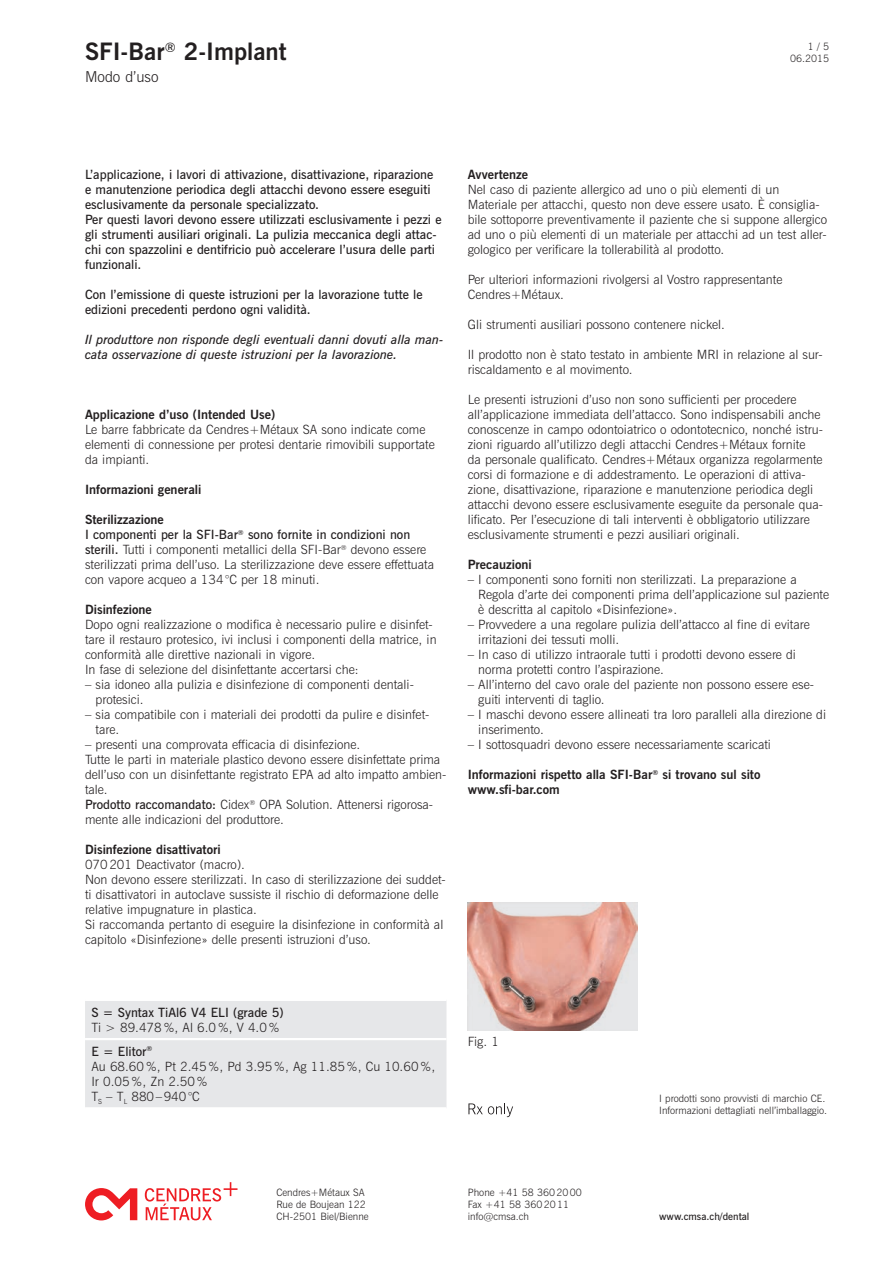
<style>
.page{position:relative;width:893px;height:1263px;background:#fff}
.page>*{position:absolute;margin:0;border:0;box-sizing:border-box;transform-origin:0 0}
.t1{font:700 24px "News Gothic BT";color:#231f20}
.t2{font:300 15px "News Gothic BT";color:#231f20}
.t3{font:300 12.75px/15px "News Gothic BT";color:#231f20}
.t4{font:600 12.75px/15px "News Gothic BT";color:#231f20}
.t5{font:700 12.75px/15.1px "News Gothic BT";color:#231f20}
.t6{font:italic 600 12.75px/15px "News Gothic BT";color:#231f20}
.t7{font:300 10.2px/12px "News Gothic BT";color:#231f20}
.t8{font:600 10.2px "News Gothic BT";color:#231f20}
.s1{font-weight:700}
.s2{font-weight:600}
</style>
<div class="page">
<div style="left:85px;top:1001px;width:361px;height:106px;background:#e6e7e9"></div>
<hr style="left:85px;top:1038px;width:361px;height:2px;background:#fff">
<img style="left:468px;top:902px;width:170px;height:128px">
<svg style="left:85px;top:1182px;width:153px;height:38px"></svg>
<svg style="left:468px;top:1103px;width:45px;height:14px"></svg>
<h1 class="t1" style="left:85px;top:37px;width:203px">SFI-Bar<sup>®</sup> 2-Implant</h1>
<p class="t2" style="left:85px;top:67px;width:75px">Modo d’uso</p>
<p class="t7" style="left:790px;top:40px;width:41px;text-align:right">1 / 5<br>06.2015</p>
<p class="t4" style="left:85px;top:167px;width:358px">L’applicazione, i lavori di attivazione, disattivazione, riparazione e manutenzione periodica degli attacchi devono essere eseguiti esclusivamente da personale specializzato.<br>Per questi lavori devono essere utilizzati esclusivamente i pezzi e gli strumenti ausiliari originali. La pulizia meccanica degli attac&shy;chi con spazzolini e dentifricio può accelerare l’usura delle parti funzionali.</p>
<p class="t4" style="left:85px;top:287px;width:339px">Con l’emissione di queste istruzioni per la lavorazione tutte le edizioni precedenti perdono ogni validità.</p>
<p class="t6" style="left:85px;top:332px;width:360px">Il produttore non risponde degli eventuali danni dovuti alla man&shy;cata osservazione di queste istruzioni per la lavorazione.</p>
<p class="t5" style="left:85px;top:407px;width:192px">Applicazione d’uso (Intended Use)</p>
<p class="t3" style="left:85px;top:422px;width:351px">Le barre fabbricate da Cendres+Métaux SA sono indicate come elementi di connessione per protesi dentarie rimovibili supportate da impianti.</p>
<p class="t5" style="left:85px;top:482px;width:118px">Informazioni generali</p>
<p class="t3" style="left:85px;top:512px;width:351px"><span class="s1">Sterilizzazione<br></span><span class="s2">I componenti per la SFI-Bar</span><sup>®</sup> <span class="s2">sono fornite in condizioni non sterili.</span> Tutti i componenti metallici della SFI-Bar<sup>®</sup> devono essere sterilizzati prima dell’uso. La sterilizzazione deve essere effettuata con vapore acqueo a 134°C per 18 minuti.</p>
<p class="t5" style="left:85px;top:602px;width:68px">Disinfezione</p>
<p class="t3" style="left:85px;top:617px;width:353px">Dopo ogni realizzazione o modifica è necessario pulire e disinfet&shy;tare il restauro protesico, ivi inclusi i componenti della matrice, in conformità alle direttive nazionali in vigore.<br>In fase di selezione del disinfettante accertarsi che:</p>
<p class="t3" style="left:96px;top:677px;width:319px;text-indent:-11px">– sia idoneo alla pulizia e disinfezione di componenti dentali&shy;protesici.</p>
<p class="t3" style="left:96px;top:707px;width:334px;text-indent:-11px">– sia compatibile con i materiali dei prodotti da pulire e disinfet&shy;tare.</p>
<p class="t3" style="left:85px;top:737px;width:363px">– presenti una comprovata efficacia di disinfezione.<br>Tutte le parti in materiale plastico devono essere disinfettate prima dell’uso con un disinfettante registrato EPA ad alto impatto ambien&shy;tale.<br><span class="s2">Prodotto raccomandato:</span> Cidex<sup>®</sup> OPA Solution. Attenersi rigorosa&shy;mente alle indicazioni del produttore.</p>
<p class="t5" style="left:85px;top:842px;width:137px">Disinfezione disattivatori</p>
<p class="t3" style="left:85px;top:857px;width:362px">070201 Deactivator (macro).<br>Non devono essere sterilizzati. In caso di sterilizzazione dei suddet&shy;ti disattivatori in autoclave sussiste il rischio di deformazione delle relative impugnature in plastica.<br>Si raccomanda pertanto di eseguire la disinfezione in conformità al capitolo «Disinfezione» delle presenti istruzioni d’uso.</p>
<p class="t5" style="left:468px;top:167px;width:62px">Avvertenze</p>
<p class="t3" style="left:468px;top:182px;width:361px">Nel caso di paziente allergico ad uno o più elementi di un Materiale per attacchi, questo non deve essere usato. È consiglia&shy;bile sottoporre preventivamente il paziente che si suppone allergico ad uno o più elementi di un materiale per attacchi ad un test aller&shy;gologico per verificare la tollerabilità al prodotto.</p>
<p class="t3" style="left:468px;top:272px;width:316px">Per ulteriori informazioni rivolgersi al Vostro rappresentante<br>Cendres+Métaux.</p>
<p class="t3" style="left:468px;top:317px;width:259px">Gli strumenti ausiliari possono contenere nickel.</p>
<p class="t3" style="left:468px;top:347px;width:357px">Il prodotto non è stato testato in ambiente MRI in relazione al sur&shy;riscaldamento e al movimento.</p>
<p class="t3" style="left:468px;top:392px;width:357px">Le presenti istruzioni d’uso non sono sufficienti per procedere all’applicazione immediata dell’attacco. Sono indispensabili anche conoscenze in campo odontoiatrico o odontotecnico, nonché istru&shy;zioni riguardo all’utilizzo degli attacchi Cendres+Métaux fornite<br>da personale qualificato. Cendres+Métaux organizza regolarmente corsi di formazione e di addestramento. Le operazioni di attiva&shy;zione, disattivazione, riparazione e manutenzione periodica degli attacchi devono essere esclusivamente eseguite da personale qua&shy;lificato. Per l’esecuzione di tali interventi è obbligatorio utilizzare esclusivamente strumenti e pezzi ausiliari originali.</p>
<p class="t5" style="left:468px;top:557px;width:66px">Precauzioni</p>
<p class="t3" style="left:478px;top:572px;width:352px;text-indent:-11px">– I componenti sono forniti non sterilizzati. La preparazione a<br>Regola d’arte dei componenti prima dell’applicazione sul paziente è descritta al capitolo «Disinfezione».</p>
<p class="t3" style="left:478px;top:617px;width:333px;text-indent:-11px">– Provvedere a una regolare pulizia dell’attacco al fine di evitare irritazioni dei tessuti molli.</p>
<p class="t3" style="left:478px;top:647px;width:319px;text-indent:-11px">– In caso di utilizzo intraorale tutti i prodotti devono essere di norma protetti contro l’aspirazione.</p>
<p class="t3" style="left:478px;top:677px;width:337px;text-indent:-11px">– All’interno del cavo orale del paziente non possono essere ese&shy;guiti interventi di taglio.</p>
<p class="t3" style="left:478px;top:707px;width:349px;text-indent:-11px">– I maschi devono essere allineati tra loro paralleli alla direzione di inserimento.</p>
<p class="t3" style="left:468px;top:737px;width:305px">– I sottosquadri devono essere necessariamente scaricati</p>
<p class="t5" style="left:468px;top:767px;width:294px">Informazioni rispetto alla SFI-Bar<sup>®</sup> si trovano sul sito www.sfi-bar.com</p>
<p class="t4" style="left:91px;top:1004px;width:194px">S = Syntax TiAl6 V4 ELI (grade 5)</p>
<p class="t3" style="left:91px;top:1015px;width:190px;line-height:24.3px">Ti &gt; 89.478%, Al 6.0%, V 4.0%<br><span class="s2">E = Elitor</span><sup>®</sup></p>
<p class="t3" style="left:91px;top:1059px;width:345px">Au 68.60%, Pt 2.45%, Pd 3.95%, Ag 11.85%, Cu 10.60%,<br>Ir 0.05%, Zn 2.50%<br>T<sub>S</sub> – T<sub>L</sub> 880–940°C</p>
<p class="t3" style="left:468px;top:1033px;width:33px">Fig. 1</p>
<p class="t7" style="left:659px;top:1092px;width:169px">I prodotti sono provvisti di marchio CE.<br>Informazioni dettagliati nell’imballaggio.</p>
<p class="t7" style="left:276px;top:1187px;width:94px">Cendres+Métaux SA<br>Rue de Boujean 122<br>CH-2501 Biel/Bienne</p>
<p class="t7" style="left:468px;top:1187px;width:115px">Phone +41 58 3602000<br>Fax +41 58 3602011 info@cmsa.ch</p>
<p class="t8" style="left:659px;top:1210px;width:92px">www.cmsa.ch/dental</p>
</div>
